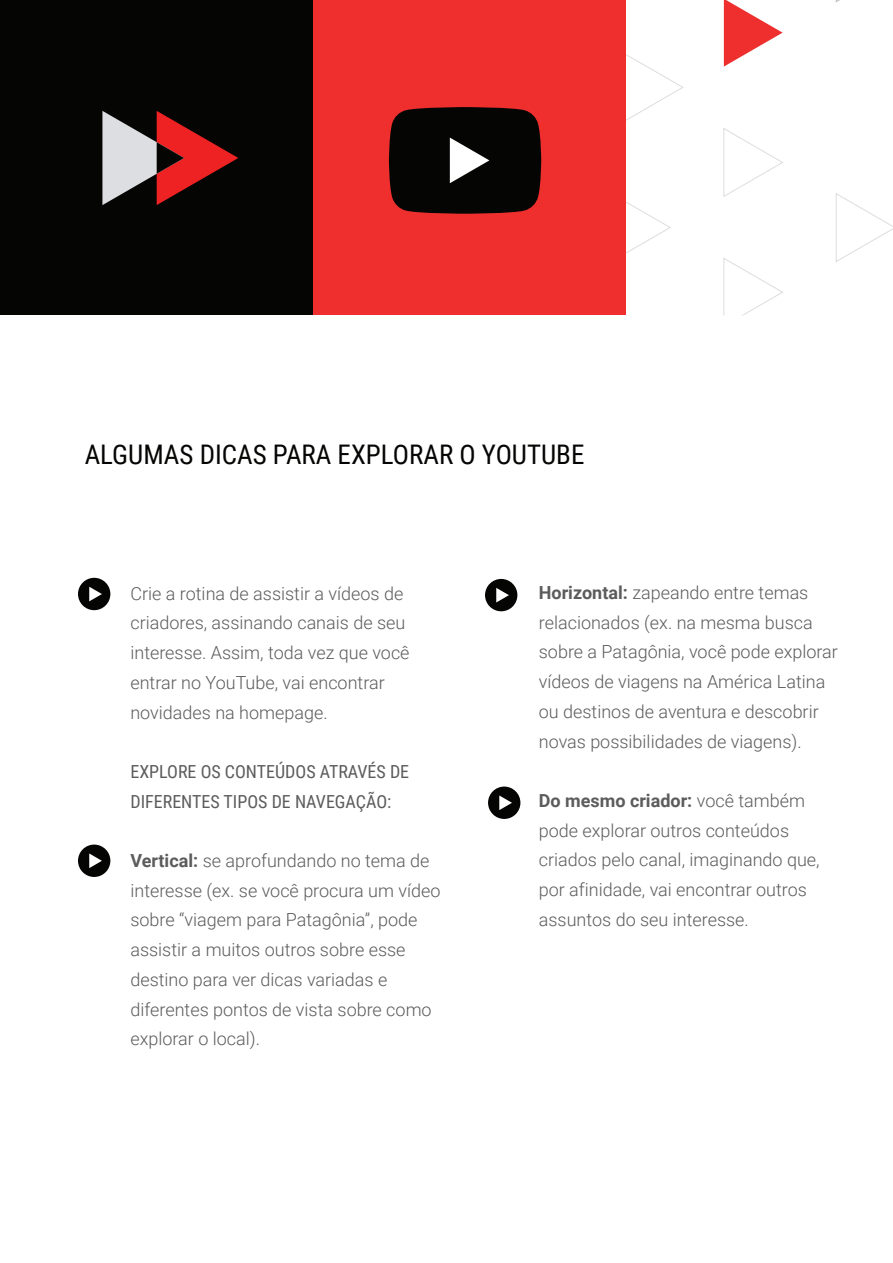
<style>
.page{position:relative;width:893px;height:1263px;background:#fff}
.page>*{position:absolute;margin:0;border:0;box-sizing:border-box;transform-origin:0 0}
.t1{font:27px "Roboto Condensed";color:#050504}
.t2{font:300 18px/29.7px "Roboto";color:#5c5c5d}
.t3{font:18px/29.7px "Roboto Condensed";color:#5c5c5d}
.s1{font-weight:700}
</style>
<div class="page">
<div style="left:312px;top:0;width:314px;height:314px;background:#ee2f2d"></div>
<div style="left:78px;top:844px;width:32px;height:33px;background:#050504;border-radius:50%"></div>
<svg style="left:89px;top:853px;width:13px;height:15px"></svg>
<div style="left:78px;top:578px;width:32px;height:32px;background:#050504;border-radius:50%"></div>
<svg style="left:89px;top:587px;width:13px;height:14px"></svg>
<div style="left:485px;top:579px;width:32px;height:32px;background:#050504;border-radius:50%"></div>
<svg style="left:496px;top:588px;width:13px;height:14px"></svg>
<div style="left:488px;top:786px;width:32px;height:33px;background:#050504;border-radius:50%"></div>
<svg style="left:499px;top:795px;width:13px;height:15px"></svg>
<svg style="left:389px;top:107px;width:152px;height:107px;background:#211413"></svg>
<div style="left:0;top:0;width:313px;height:315px;background:#050504"></div>
<svg style="left:102px;top:111px;width:136px;height:94px"></svg>
<svg style="left:626px;top:54px;width:58px;height:67px"></svg>
<svg style="left:626px;top:201px;width:45px;height:53px"></svg>
<svg style="left:724px;top:0;width:59px;height:67px"></svg>
<svg style="left:723px;top:128px;width:60px;height:69px"></svg>
<svg style="left:723px;top:258px;width:60px;height:57px"></svg>
<svg style="left:836px;top:193px;width:57px;height:69px"></svg>
<h1 class="t1" style="left:85px;top:436px;width:501px">ALGUMAS DICAS PARA EXPLORAR O YOUTUBE</h1>
<p class="t2" style="left:130px;top:578px;width:281px">Crie a rotina de assistir a vídeos de criadores, assinando canais de seu interesse. Assim, toda vez que você entrar no YouTube, vai encontrar novidades na homepage.</p>
<p class="t3" style="left:130px;top:756px;width:280px">EXPLORE OS CONTEÚDOS ATRAVÉS DE<br>DIFERENTES TIPOS DE NAVEGAÇÃO:</p>
<p class="t2" style="left:130px;top:845px;width:311px"><span class="s1">Vertical:</span> se aprofundando no tema de interesse (ex. se você procura um vídeo sobre “viagem para Patagônia”, pode assistir a muitos outros sobre esse destino para ver dicas variadas e diferentes pontos de vista sobre como explorar o local).</p>
<p class="t2" style="left:539px;top:577px;width:301px"><span class="s1">Horizontal:</span> zapeando entre temas relacionados (ex. na mesma busca sobre a Patagônia, você pode explorar vídeos de viagens na América Latina ou destinos de aventura e descobrir novas possibilidades de viagens).</p>
<p class="t2" style="left:539px;top:785px;width:282px"><span class="s1">Do mesmo criador:</span> você também pode explorar outros conteúdos criados pelo canal, imaginando que, por afinidade, vai encontrar outros assuntos do seu interesse.</p>
</div>
